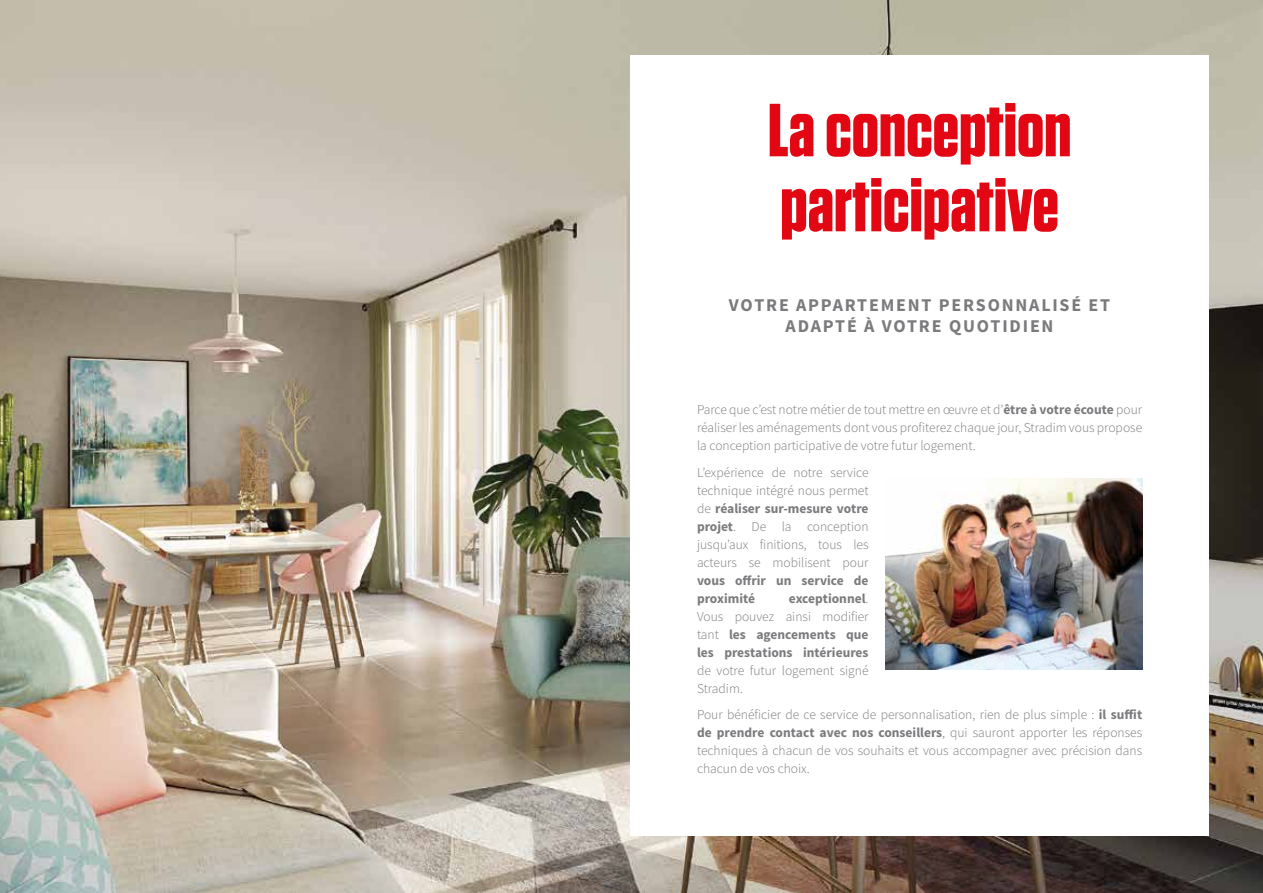
<style>
.page{position:relative;width:1263px;height:893px;background:#fff}
.page>*{position:absolute;margin:0;border:0;box-sizing:border-box;transform-origin:0 0}
.t1{font:700 75px/75px "Tungsten";color:#e30613}
.t2{font:700 18px/21.6px "Source Sans Pro";letter-spacing:.1em;color:#7b7a7d;text-align:center}
.t3{font:300 13.5px/18px "Source Sans Pro";color:#7b7a7d;text-align:justify}
.t4{font:700 13.5px/18px "Source Sans Pro";color:#7b7a7d}
.s1{font-weight:700}
.s2{font-weight:300}
</style>
<div class="page">
<img style="left:0;top:0;width:1263px;height:893px">
<div style="left:630px;top:55px;width:579px;height:781px;background:#fff"></div>
<img style="left:885px;top:478px;width:257px;height:191px">
<h1 class="t1" style="left:768px;top:95px;width:305px">La conception participative</h1>
<h2 class="t2" style="left:729px;top:294px;width:383px">VOTRE APPARTEMENT PERSONNALISÉ ET<br>ADAPTÉ À VOTRE QUOTIDIEN</h2>
<p class="t3" style="left:697px;top:401px;width:447px">Parce que c’est notre métier de tout mettre en œuvre et d’<span class="s1">être à votre écoute</span> pour réaliser les aménagements dont vous profiterez chaque jour, Stradim vous propose la conception participative de votre futur logement.</p>
<p class="t3" style="left:697px;top:463px;width:173px">L’expérience de notre service technique intégré nous permet de <span class="s1">réaliser sur-mesure votre projet</span>. De la conception jusqu’aux finitions, tous les acteurs se mobilisent pour</p>
<p class="t4" style="left:697px;top:572px;width:173px">vous offrir un service de proximité</p>
<p class="t4" style="left:697px;top:590px;width:173px;text-align:justify;text-indent:92px">exceptionnel<span class="s2">.<br>Vous pouvez ainsi modifier tant</span> les agencements que les prestations intérieures</p>
<p class="t3" style="left:697px;top:661px;width:173px">de votre futur logement signé<br>Stradim.</p>
<p class="t3" style="left:697px;top:706px;width:447px">Pour bénéficier de ce service de personnalisation, rien de plus simple : <span class="s1">il suffit de prendre contact avec nos conseillers</span>, qui sauront apporter les réponses techniques à chacun de vos souhaits et vous accompagner avec précision dans chacun de vos choix.</p>
</div>
